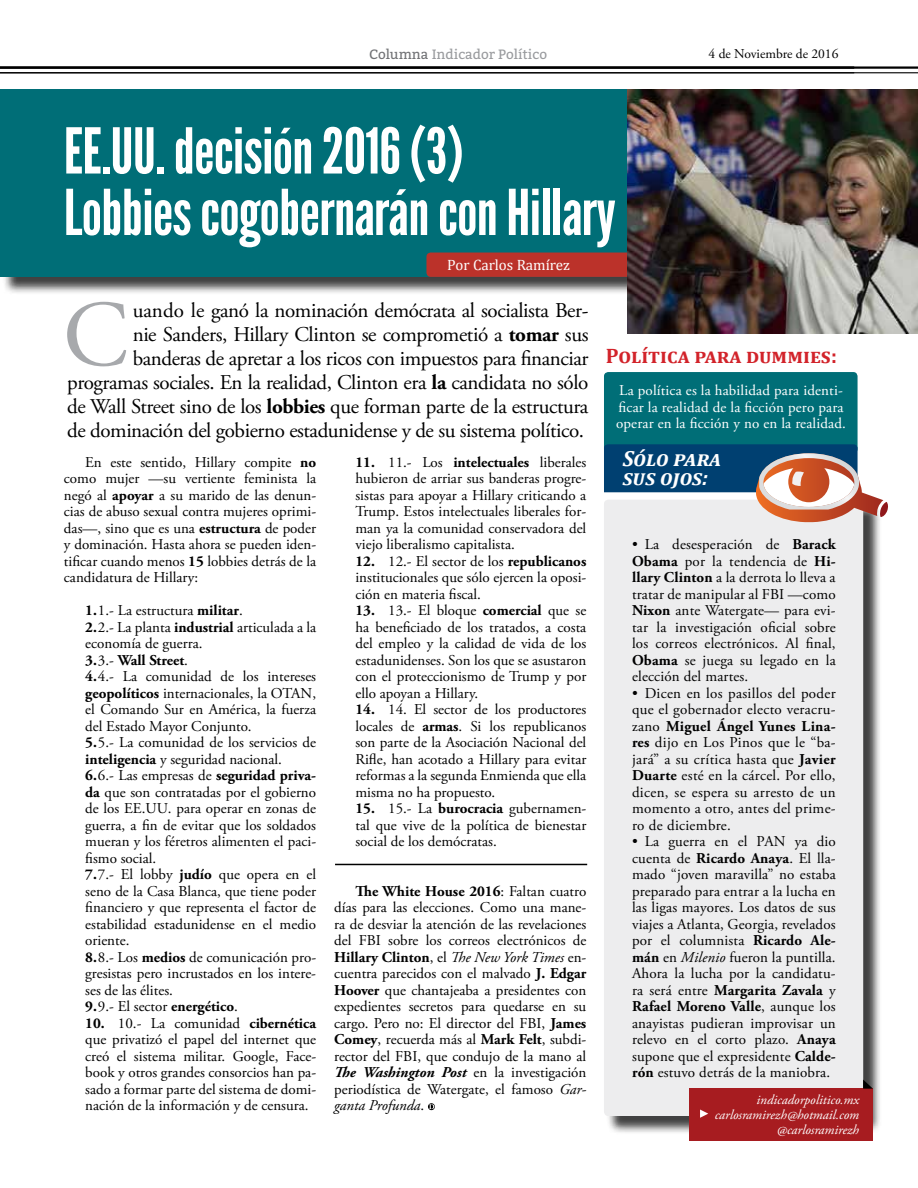
<style>
.page{position:relative;width:918px;height:1188px;background:#fff}
.page>*{position:absolute;margin:0;border:0;box-sizing:border-box;transform-origin:0 0}
.t1{font:93.45px "Adobe Garamond Pro";color:#a7a9ac}
.t2{font:63px/61.5px "League Gothic";letter-spacing:-.01em;color:#fff}
.t3{font:italic 700 21.9px/19.5px "Cambria";color:#fff}
.t4{font:21px/24px "Adobe Garamond Pro";letter-spacing:-.02em;color:#000;text-align:right}
.t5{font:700 21px "Cambria";color:#d2232a}
.t6{font:15px/16.5px "Adobe Garamond Pro";color:#000;text-align:justify}
.t7{font:15px/16.5px "Adobe Garamond Pro";letter-spacing:.01em;color:#fff}
.t8{font:15px "Cambria";color:#fff}
.t9{font:italic 13.5px/15px "Adobe Garamond Pro";color:#fff;text-align:right}
.t10{font:13.5px "Bitter";color:#999b9e}
.t11{font:13.5px "Adobe Garamond Pro";color:#000}
.s1{color:#717275}
.s2{font-weight:700}
.s3{font-style:italic}
.s4{font-weight:700;font-style:italic}
</style>
<div class="page">
<hr style="left:0;top:66px;width:918px;height:3px;background:#000">
<hr style="left:0;top:72px;width:918px;height:1px;background:#000">
<div style="left:2px;top:92px;width:916px;height:203px;background:#000;opacity:.75"></div>
<div style="left:0;top:89px;width:918px;height:188px;background:#006e77"></div>
<div style="left:426px;top:253px;width:215px;height:24px;background:#bb322a;border-radius:4px"></div>
<svg style="left:428px;top:1103px;width:7px;height:7px"></svg>
<svg style="left:429px;top:1104px;width:5px;height:5px"></svg>
<div style="left:604px;top:372px;width:254px;height:81px;background:#006e77;border-radius:4px"></div>
<div style="left:606px;top:502px;width:276px;height:633px;background:#000;opacity:.75"></div>
<div style="left:604px;top:500px;width:259px;height:616px;background:#ededee;border-radius:4px"></div>
<svg style="left:604px;top:444px;width:284px;height:78px"></svg>
<div style="left:690px;top:1089px;width:183px;height:52px;background:#a71c20"></div>
<svg style="left:700px;top:1110px;width:8px;height:8px"></svg>
<svg style="left:863px;top:1080px;width:10px;height:9px"></svg>
<img style="left:628px;top:89px;width:290px;height:245px">
<hr style="left:335px;top:864px;width:252px;height:1px;background:#000">
<p class="t10" style="left:369px;top:45px;width:179px"><span class="s1">Columna</span> Indicador Político</p>
<p class="t11" style="left:709px;top:46px;width:131px">4 de Noviembre de 2016</p>
<h2 class="t2" style="left:64px;top:121px;width:554px">EE.UU. decisión 2016 (3)<br>Lobbies cogobernarán con Hillary</h2>
<p class="t8" style="left:447px;top:256px;width:124px">Por Carlos Ramírez</p>
<h1 class="t1" style="left:63px;top:279px;width:67px">C</h1>
<p class="t4" style="left:67px;top:299px;width:523px">uando le ganó la nominación demócrata al socialista Ber-<br>nie Sanders, Hillary Clinton se comprometió a <span class="s2">tomar</span> sus banderas de apretar a los ricos con impuestos para financiar programas sociales. En la realidad, Clinton era <span class="s2">la</span> candidata no sólo de Wall Street sino de los <span class="s2">lobbies</span> que forman parte de la estructura de dominación del gobierno estadunidense y de su sistema político.</p>
<p class="t6" style="left:64px;top:454px;width:254px;text-indent:21px">En este sentido, Hillary compite <span class="s2">no </span>como mujer —su vertiente feminista la negó al <span class="s2">apoyar</span> a su marido de las denun&shy;cias de abuso sexual contra mujeres oprimi&shy;das—, sino que es una <span class="s2">estructura</span> de poder y dominación. Hasta ahora se pueden iden&shy;tificar cuando menos <span class="s2">15</span> lobbies detrás de la candidatura de Hillary:</p>
<p class="t6" style="left:85px;top:603px;width:232px;text-align:left"><span class="s2">1.</span>1.- La estructura <span class="s2">militar</span>.<br><span class="s2">2.</span>2.- La planta <span class="s2">industrial</span> articulada a la economía de guerra.<br><span class="s2">3.</span>3.- <span class="s2">Wall Street</span>.<br><span class="s2">4.</span>4.- La comunidad de los intereses <span class="s2">geopolíticos</span> internacionales, la OTAN, el Comando Sur en América, la fuerza del Estado Mayor Conjunto.<br><span class="s2">5.</span>5.- La comunidad de los servicios de <span class="s2">inteligencia</span> y seguridad nacional.<br><span class="s2">6.</span>6.- Las empresas de <span class="s2">seguridad priva&shy;da</span> que son contratadas por el gobierno de los EE.UU. para operar en zonas de guerra, a fin de evitar que los soldados mueran y los féretros alimenten el paci&shy;fismo social.<br><span class="s2">7.</span>7.- El lobby <span class="s2">judío</span> que opera en el seno de la Casa Blanca, que tiene poder financiero y que representa el factor de estabilidad estadunidense en el medio oriente.<br><span class="s2">8.</span>8.- Los <span class="s2">medios</span> de comunicación pro&shy;gresistas pero incrustados en los intere&shy;ses de las élites.<br><span class="s2">9.</span>9.- El sector <span class="s2">energético</span>.</p>
<p class="t6" style="left:85px;top:1015px;width:232px"><span class="s2">10.</span> 10.- La comunidad <span class="s2">cibernética </span>que privatizó el papel del internet que creó el sistema militar. Google, Face&shy;book y otros grandes consorcios han pa&shy;sado a formar parte del sistema de domi&shy;nación de la información y de censura.</p>
<p class="t6" style="left:355px;top:454px;width:232px"><span class="s2">11.</span> 11.- Los <span class="s2">intelectuales</span> liberales hubieron de arriar sus banderas progre&shy;sistas para apoyar a Hillary criticando a Trump. Estos intelectuales liberales for&shy;man ya la comunidad conservadora del viejo liberalismo capitalista.</p>
<p class="t6" style="left:355px;top:553px;width:232px"><span class="s2">12.</span> 12.- El sector de los <span class="s2">republicanos </span>institucionales que sólo ejercen la oposi&shy;ción en materia fiscal.</p>
<p class="t6" style="left:355px;top:603px;width:232px"><span class="s2">13.</span> 13.- El bloque <span class="s2">comercial</span> que se ha beneficiado de los tratados, a costa del empleo y la calidad de vida de los estadunidenses. Son los que se asustaron con el proteccionismo de Trump y por ello apoyan a Hillary.</p>
<p class="t6" style="left:355px;top:702px;width:232px"><span class="s2">14.</span> 14. El sector de los productores locales de <span class="s2">armas</span>. Si los republicanos son parte de la Asociación Nacional del Rifle, han acotado a Hillary para evitar reformas a la segunda Enmienda que ella misma no ha propuesto.</p>
<p class="t6" style="left:355px;top:801px;width:232px"><span class="s2">15.</span> 15.- La <span class="s2">burocracia</span> gubernamen&shy;tal que vive de la política de bienestar social de los demócratas.</p>
<p class="t6" style="left:334px;top:883px;width:254px;text-indent:21px"><span class="s2">The White House 2016</span>: Faltan cuatro días para las elecciones. Como una mane&shy;ra de desviar la atención de las revelaciones del FBI sobre los correos electrónicos de <span class="s2">Hillary Clinton</span>, el <span class="s3">The New York Times</span> en&shy;cuentra parecidos con el malvado <span class="s2">J. Edgar Hoover</span> que chantajeaba a presidentes con expedientes secretos para quedarse en su cargo. Pero no: El director del FBI, <span class="s2">James Comey</span>, recuerda más al <span class="s2">Mark Felt</span>, subdi&shy;rector del FBI, que condujo de la mano al <span class="s4">The Washington Post</span> en la investigación periodística de Watergate, el famoso <span class="s3">Gar&shy;ganta Profunda</span>.</p>
<h3 class="t5" style="left:606px;top:341px;width:233px">Política para dummies:</h3>
<p class="t7" style="left:616px;top:383px;width:231px">La política es la habilidad para identi&shy;ficar la realidad de la ficción pero para operar en la ficción y no en la realidad.</p>
<h3 class="t3" style="left:623px;top:448px;width:100px">Sólo para sus ojos:</h3>
<p class="t6" style="left:632px;top:537px;width:205px">• La desesperación de <span class="s2">Barack Obama</span> por la tendencia de <span class="s2">Hi&shy;llary Clinton</span> a la derrota lo lleva a tratar de manipular al FBI —como <span class="s2">Nixon</span> ante Watergate— para evi&shy;tar la investigación oficial sobre los correos electrónicos. Al final, <span class="s2">Obama</span> se juega su legado en la elección del martes.</p>
<p class="t6" style="left:632px;top:685px;width:205px">• Dicen en los pasillos del poder que el gobernador electo veracru&shy;zano <span class="s2">Miguel Ángel Yunes Lina&shy;res</span> dijo en Los Pinos que le “ba&shy;jará” a su crítica hasta que <span class="s2">Javier Duarte</span> esté en la cárcel. Por ello, dicen, se espera su arresto de un momento a otro, antes del prime&shy;ro de diciembre.</p>
<p class="t6" style="left:632px;top:834px;width:205px">• La guerra en el PAN ya dio cuenta de <span class="s2">Ricardo Anaya</span>. El lla&shy;mado “joven maravilla” no estaba preparado para entrar a la lucha en las ligas mayores. Los datos de sus viajes a Atlanta, Georgia, revelados por el columnista <span class="s2">Ricardo Ale&shy;mán</span> en <span class="s3">Milenio</span> fueron la puntilla.<br>Ahora la lucha por la candidatu&shy;ra será entre <span class="s2">Margarita Zavala</span> y <span class="s2">Rafael Moreno Valle</span>, aunque los anayistas pudieran improvisar un relevo en el corto plazo. <span class="s2">Anaya </span>supone que el expresidente <span class="s2">Calde&shy;rón</span> estuvo detrás de la maniobra.</p>
<p class="t9" style="left:715px;top:1092px;width:146px">indicadorpolitico.mx carlosramirezh@hotmail.com @carlosramirezh</p>
</div>
